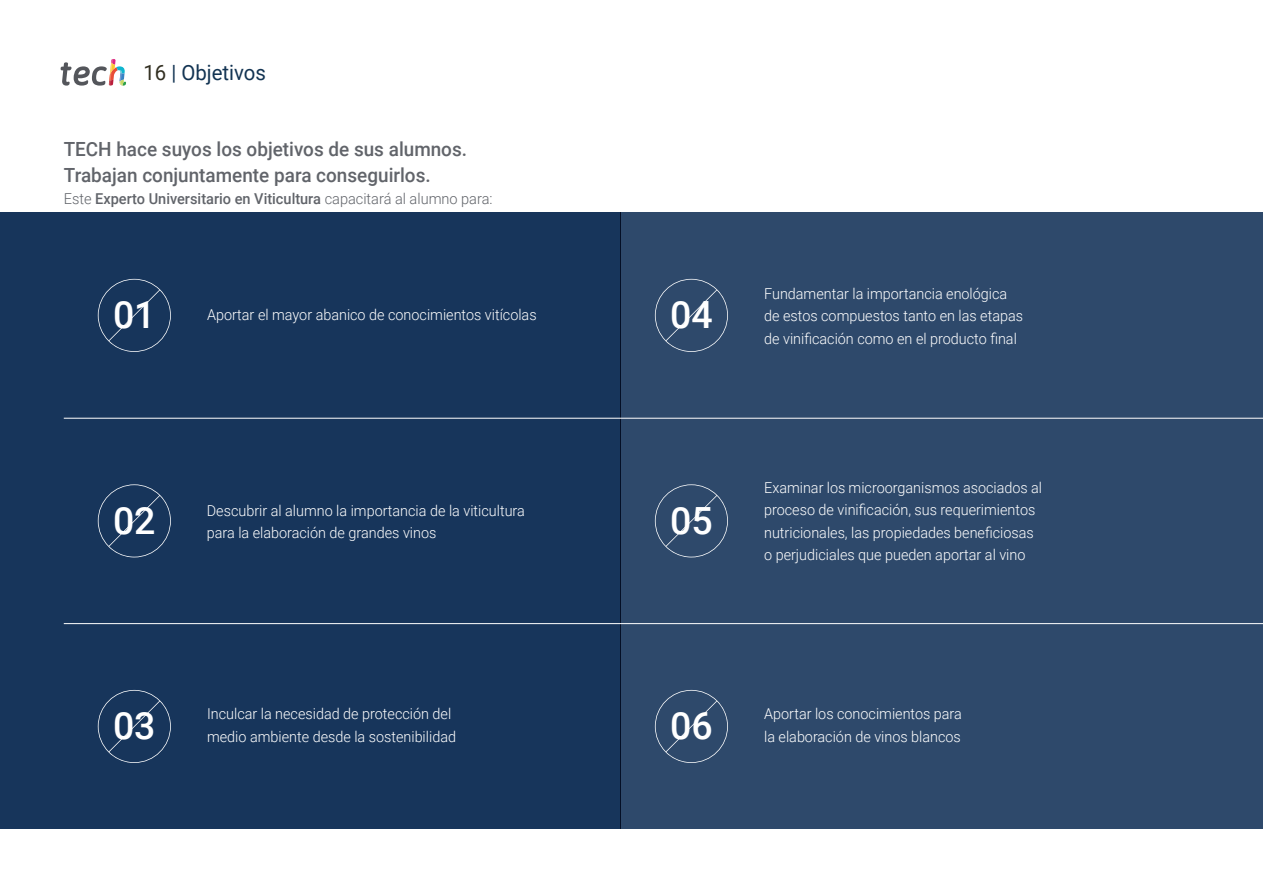
<style>
.page{position:relative;width:1263px;height:893px;background:#fff}
.page>*{position:absolute;margin:0;border:0;box-sizing:border-box;transform-origin:0 0}
.t1{font:500 37.5px "Roboto";color:#fff}
.t2{font:21px "Roboto";color:#123352}
.t3{font:500 19.5px/25.5px "Roboto";color:#61646a}
.t4{font:300 15px/22.5px "Roboto";color:#fff;scale:.96 1}
.t5{font:500 15px "Roboto";color:#61646a}
.s1{color:#312e20}
.s2{font-weight:300}
</style>
<div class="page">
<div style="left:0;top:213px;width:621px;height:616px;background:#17355b"></div>
<div style="left:621px;top:213px;width:642px;height:616px;background:#2e496b"></div>
<svg style="left:98px;top:279px;width:73px;height:73px"></svg>
<svg style="left:98px;top:484px;width:73px;height:73px"></svg>
<svg style="left:98px;top:690px;width:73px;height:73px"></svg>
<svg style="left:655px;top:279px;width:73px;height:73px"></svg>
<hr style="left:64px;top:418px;width:1199px;height:1px;background:#fff">
<hr style="left:64px;top:623px;width:1199px;height:1px;background:#fff">
<svg style="left:655px;top:690px;width:73px;height:73px"></svg>
<svg style="left:655px;top:484px;width:73px;height:73px"></svg>
<svg style="left:61px;top:59px;width:65px;height:27px"></svg>
<h2 class="t2" style="left:144px;top:57px;width:124px"><span class="s1">16</span> | Objetivos</h2>
<h3 class="t3" style="left:64px;top:136px;width:405px">TECH hace suyos los objetivos de sus alumnos.<br>Trabajan conjuntamente para conseguirlos.</h3>
<p class="t5" style="left:64px;top:188px;width:430px"><span class="s2">Este</span> Experto Universitario en Viticultura <span class="s2">capacitará al alumno para:</span></p>
<h1 class="t1" style="left:113px;top:288px;width:44px">01</h1>
<p class="t4" style="left:207px;top:303px;width:345px">Aportar el mayor abanico de conocimientos vitícolas</p>
<h1 class="t1" style="left:113px;top:494px;width:44px">02</h1>
<p class="t4" style="left:207px;top:499px;width:333px">Descubrir al alumno la importancia de la viticultura para la elaboración de grandes vinos</p>
<h1 class="t1" style="left:113px;top:699px;width:44px">03</h1>
<p class="t4" style="left:207px;top:702px;width:261px">Inculcar la necesidad de protección del medio ambiente desde la sostenibilidad</p>
<h1 class="t1" style="left:670px;top:288px;width:44px">04</h1>
<p class="t4" style="left:764px;top:281px;width:271px">Fundamentar la importancia enológica de estos compuestos tanto en las etapas de vinificación como en el producto final</p>
<h1 class="t1" style="left:670px;top:494px;width:44px">05</h1>
<p class="t4" style="left:764px;top:476px;width:291px">Examinar los microorganismos asociados al proceso de vinificación, sus requerimientos nutricionales, las propiedades beneficiosas o perjudiciales que pueden aportar al vino</p>
<h1 class="t1" style="left:670px;top:699px;width:44px">06</h1>
<p class="t4" style="left:764px;top:702px;width:207px">Aportar los conocimientos para la elaboración de vinos blancos</p>
</div>
